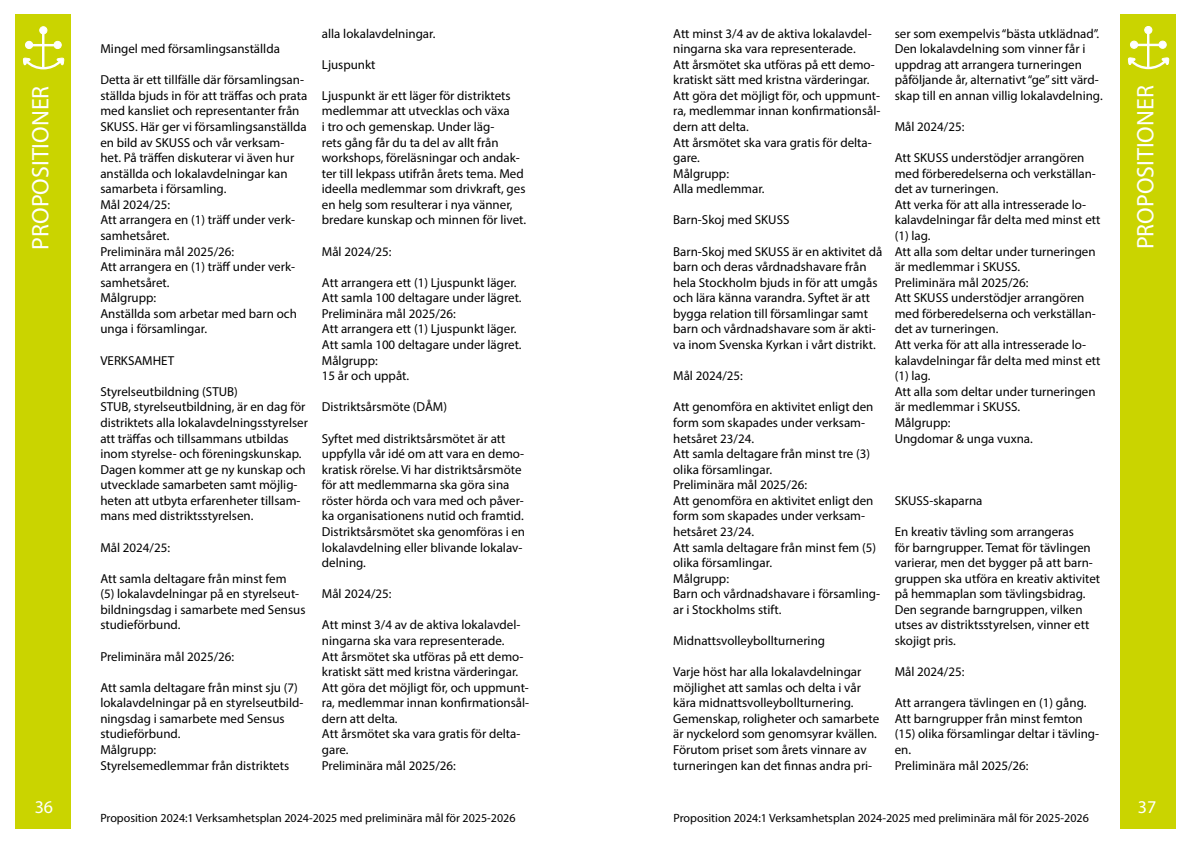
<style>
.page{position:relative;width:1191px;height:842px;background:#fff}
.page>*{position:absolute;margin:0;border:0;box-sizing:border-box;transform-origin:0 0}
.t1{font:24px "Myriad Pro";color:#fff}
.t2{font:18px "Myriad Pro";color:#fff}
.t3{font:13px/15.6px "Myriad Pro";color:#000}
.t4{font:12px "Myriad Pro";color:#000}
.t5{font:11px "Myriad Pro";color:#000}
</style>
<div class="page">
<div style="left:15px;top:14px;width:56px;height:815px;background:#cad400"></div>
<div style="left:39px;top:26px;width:8px;height:8px;background:#fff;border:1px solid #fff;border-radius:50%"></div>
<div style="left:25px;top:41px;width:8px;height:8px;background:#fff;border:1px solid #fff;border-radius:50%"></div>
<div style="left:54px;top:41px;width:8px;height:8px;background:#fff;border:1px solid #fff;border-radius:50%"></div>
<hr style="left:42px;top:33px;width:2px;height:35px;background:#fff">
<hr style="left:30px;top:44px;width:26px;height:2px;background:#fff">
<svg style="left:23px;top:58px;width:41px;height:12px"></svg>
<div style="left:1120px;top:14px;width:55px;height:814px;background:#cad400"></div>
<div style="left:1144px;top:26px;width:8px;height:8px;background:#fff;border:1px solid #fff;border-radius:50%"></div>
<div style="left:1130px;top:41px;width:8px;height:8px;background:#fff;border:1px solid #fff;border-radius:50%"></div>
<div style="left:1158px;top:41px;width:8px;height:8px;background:#fff;border:1px solid #fff;border-radius:50%"></div>
<hr style="left:1147px;top:33px;width:2px;height:35px;background:#fff">
<hr style="left:1135px;top:44px;width:25px;height:2px;background:#fff">
<svg style="left:1128px;top:57px;width:41px;height:13px"></svg>
<p class="t3" style="left:322px;top:25px;width:115px">alla lokalavdelningar.</p>
<p class="t3" style="left:322px;top:56px;width:55px">Ljuspunkt</p>
<p class="t3" style="left:322px;top:88px;width:206px">Ljuspunkt är ett läger för distriktets medlemmar att utvecklas och växa<br>i tro och gemenskap. Under läg-<br>rets gång får du ta del av allt från workshops, föreläsningar och andak&shy;ter till lekpass utifrån årets tema. Med ideella medlemmar som drivkraft, ges en helg som resulterar i nya vänner, bredare kunskap och minnen för livet.</p>
<p class="t3" style="left:322px;top:243px;width:71px">Mål 2024/25:</p>
<p class="t3" style="left:322px;top:274px;width:201px">Att arrangera ett (1) Ljuspunkt läger.<br>Att samla 100 deltagare under lägret.<br>Preliminära mål 2025/26:<br>Att arrangera ett (1) Ljuspunkt läger.<br>Att samla 100 deltagare under lägret.<br>Målgrupp:<br>15 år och uppåt.</p>
<p class="t3" style="left:322px;top:399px;width:127px">Distriktsårsmöte (DÅM)</p>
<p class="t3" style="left:322px;top:430px;width:205px">Syftet med distriktsårsmötet är att uppfylla vår idé om att vara en demo&shy;kratisk rörelse. Vi har distriktsårsmöte för att medlemmarna ska göra sina röster hörda och vara med och påver&shy;ka organisationens nutid och framtid.<br>Distriktsårsmötet ska genomföras i en lokalavdelning eller blivande lokalav&shy;delning.</p>
<p class="t3" style="left:322px;top:586px;width:71px">Mål 2024/25:</p>
<p class="t3" style="left:322px;top:617px;width:209px">Att minst 3/4 av de aktiva lokalavdel&shy;ningarna ska vara representerade.<br>Att årsmötet ska utföras på ett demo&shy;kratiskt sätt med kristna värderingar.<br>Att göra det möjligt för, och uppmunt&shy;ra, medlemmar innan konfirmationsål&shy;dern att delta.<br>Att årsmötet ska vara gratis för delta&shy;gare.<br>Preliminära mål 2025/26:</p>
<p class="t3" style="left:673px;top:25px;width:209px">Att minst 3/4 av de aktiva lokalavdel&shy;ningarna ska vara representerade.<br>Att årsmötet ska utföras på ett demo&shy;kratiskt sätt med kristna värderingar.<br>Att göra det möjligt för, och uppmunt&shy;ra, medlemmar innan konfirmationsål&shy;dern att delta.<br>Att årsmötet ska vara gratis för delta&shy;gare.<br>Målgrupp:<br>Alla medlemmar.</p>
<p class="t3" style="left:673px;top:212px;width:118px">Barn-Skoj med SKUSS</p>
<p class="t3" style="left:673px;top:243px;width:211px">Barn-Skoj med SKUSS är en aktivitet då barn och deras vårdnadshavare från hela Stockholm bjuds in för att umgås och lära känna varandra. Syftet är att bygga relation till församlingar samt barn och vårdnadshavare som är akti&shy;va inom Svenska Kyrkan i vårt distrikt.</p>
<p class="t3" style="left:673px;top:368px;width:71px">Mål 2024/25:</p>
<p class="t3" style="left:673px;top:399px;width:208px">Att genomföra en aktivitet enligt den form som skapades under verksam&shy;hetsåret 23/24.<br>Att samla deltagare från minst tre (3) olika församlingar.<br>Preliminära mål 2025/26:<br>Att genomföra en aktivitet enligt den form som skapades under verksam&shy;hetsåret 23/24.<br>Att samla deltagare från minst fem (5) olika församlingar.<br>Målgrupp:<br>Barn och vårdnadshavare i församling&shy;ar i Stockholms stift.</p>
<p class="t3" style="left:673px;top:633px;width:153px">Midnattsvolleybollturnering</p>
<p class="t3" style="left:673px;top:664px;width:207px">Varje höst har alla lokalavdelningar möjlighet att samlas och delta i vår kära midnattsvolleybollturnering.<br>Gemenskap, roligheter och samarbete är nyckelord som genomsyrar kvällen.<br>Förutom priset som årets vinnare av turneringen kan det finnas andra pri-</p>
<p class="t3" style="left:894px;top:25px;width:209px">ser som exempelvis “bästa utklädnad”.<br>Den lokalavdelning som vinner får i uppdrag att arrangera turneringen påföljande år, alternativt “ge” sitt värd&shy;skap till en annan villig lokalavdelning.</p>
<p class="t3" style="left:894px;top:119px;width:71px">Mål 2024/25:</p>
<p class="t3" style="left:894px;top:150px;width:207px">Att SKUSS understödjer arrangören med förberedelserna och verkställan&shy;det av turneringen.<br>Att verka för att alla intresserade lo&shy;kalavdelningar får delta med minst ett (1) lag.<br>Att alla som deltar under turneringen är medlemmar i SKUSS.<br>Preliminära mål 2025/26:<br>Att SKUSS understödjer arrangören med förberedelserna och verkställan&shy;det av turneringen.<br>Att verka för att alla intresserade lo&shy;kalavdelningar får delta med minst ett (1) lag.<br>Att alla som deltar under turneringen är medlemmar i SKUSS.<br>Målgrupp:<br>Ungdomar &amp; unga vuxna.</p>
<p class="t3" style="left:100px;top:41px;width:181px">Mingel med församlingsanställda</p>
<p class="t3" style="left:100px;top:72px;width:208px">Detta är ett tillfälle där församlingsan&shy;ställda bjuds in för att träffas och prata med kansliet och representanter från<br>SKUSS. Här ger vi församlingsanställda en bild av SKUSS och vår verksam&shy;het. På träffen diskuterar vi även hur anställda och lokalavdelningar kan samarbeta i församling.<br>Mål 2024/25:<br>Att arrangera en (1) träff under verk&shy;samhetsåret.<br>Preliminära mål 2025/26:<br>Att arrangera en (1) träff under verk&shy;samhetsåret.<br>Målgrupp:<br>Anställda som arbetar med barn och unga i församlingar.</p>
<p class="t3" style="left:100px;top:352px;width:75px">VERKSAMHET</p>
<p class="t3" style="left:100px;top:383px;width:209px">Styrelseutbildning (STUB)<br>STUB, styrelseutbildning, är en dag för distriktets alla lokalavdelningsstyrelser att träffas och tillsammans utbildas inom styrelse- och föreningskunskap.<br>Dagen kommer att ge ny kunskap och utvecklade samarbeten samt möjlig&shy;heten att utbyta erfarenheter tillsam&shy;mans med distriktsstyrelsen.</p>
<p class="t3" style="left:100px;top:539px;width:71px">Mål 2024/25:</p>
<p class="t3" style="left:100px;top:570px;width:207px">Att samla deltagare från minst fem<br>(5) lokalavdelningar på en styrelseut&shy;bildningsdag i samarbete med Sensus studieförbund.</p>
<p class="t3" style="left:100px;top:648px;width:135px">Preliminära mål 2025/26:</p>
<p class="t3" style="left:100px;top:679px;width:204px">Att samla deltagare från minst sju (7) lokalavdelningar på en styrelseutbild&shy;ningsdag i samarbete med Sensus studieförbund.<br>Målgrupp:<br>Styrelsemedlemmar från distriktets</p>
<h1 class="t1" style="left:25px;top:250px;width:165px;rotate:-90deg">PROPOSITIONER</h1>
<h1 class="t1" style="left:1130px;top:249px;width:165px;rotate:-90deg">PROPOSITIONER</h1>
<p class="t3" style="left:894px;top:492px;width:89px">SKUSS-skaparna</p>
<p class="t3" style="left:894px;top:524px;width:207px">En kreativ tävling som arrangeras<br>för barngrupper. Temat för tävlingen varierar, men det bygger på att barn&shy;gruppen ska utföra en kreativ aktivitet på hemmaplan som tävlingsbidrag.<br>Den segrande barngruppen, vilken utses av distriktsstyrelsen, vinner ett skojigt pris.</p>
<p class="t3" style="left:894px;top:664px;width:71px">Mål 2024/25:</p>
<p class="t3" style="left:894px;top:695px;width:206px">Att arrangera tävlingen en (1) gång.<br>Att barngrupper från minst femton (15) olika församlingar deltar i tävling&shy;en.<br>Preliminära mål 2025/26:</p>
<h2 class="t2" style="left:35px;top:796px;width:20px">36</h2>
<h2 class="t2" style="left:1137px;top:796px;width:20px">37</h2>
<p class="t5" style="left:265px;top:818px;width:68px">Motion 2024:4</p>
<p class="t5" style="left:861px;top:818px;width:68px">Motion 2024:4</p>
<p class="t4" style="left:100px;top:810px;width:417px">Proposition 2024:1 Verksamhetsplan 2024-2025 med preliminära mål för 2025-2026</p>
<p class="t4" style="left:673px;top:811px;width:417px">Proposition 2024:1 Verksamhetsplan 2024-2025 med preliminära mål för 2025-2026</p>
</div>
